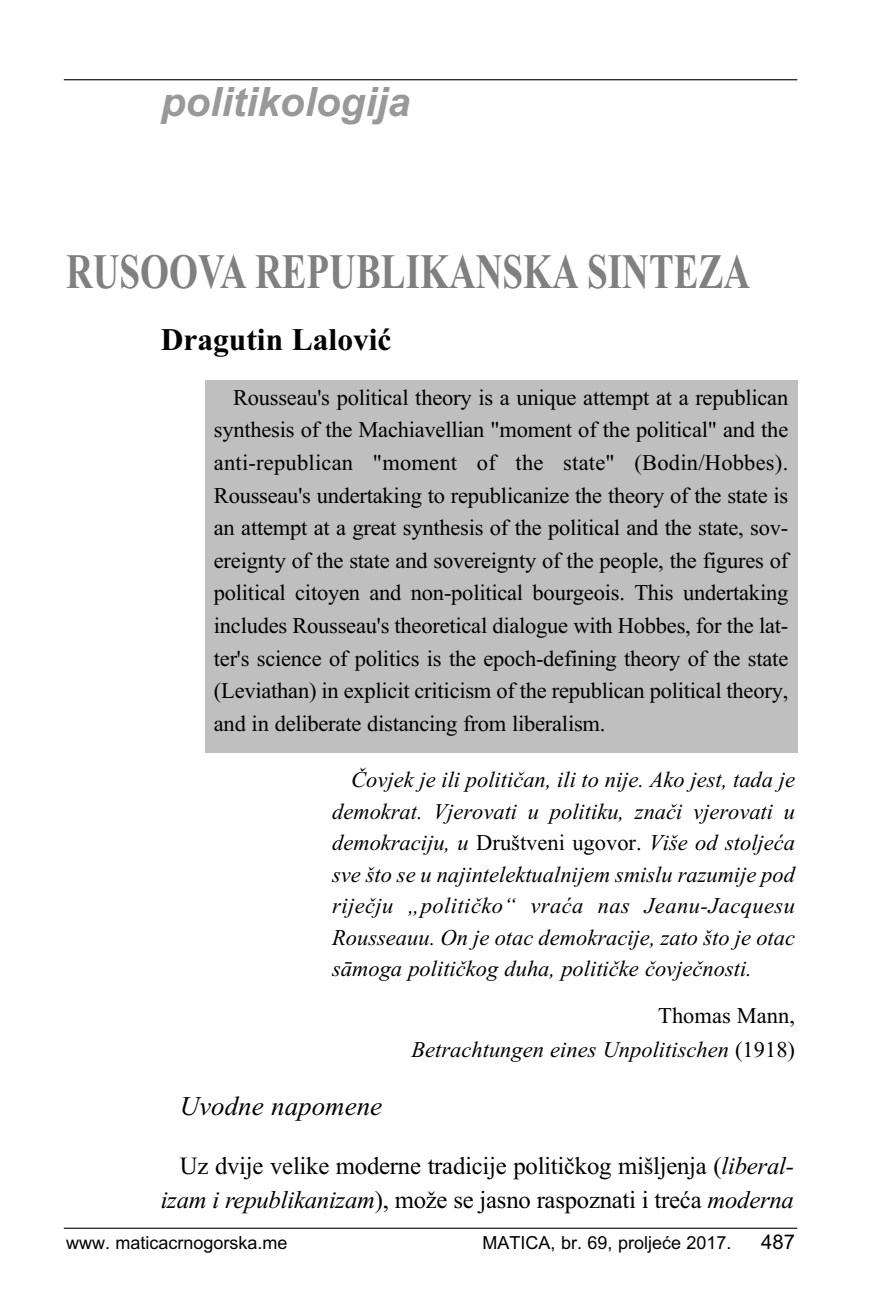
<style>
.page{position:relative;width:893px;height:1308px;background:#fff}
.page>*{position:absolute;margin:0;border:0;box-sizing:border-box;transform-origin:0 0}
.t1{font:700 49.5px "Times New Roman";color:#808080;scale:.75 1}
.t2{font:italic 700 40.5px "Arial";color:#999}
.t3{font:700 31.5px "Times New Roman";color:#000}
.t4{font:italic 27px "Times New Roman";color:#000}
.t5{font:24.75px/33.8px "Times New Roman";letter-spacing:-.01em;color:#000;text-align:right}
.t6{font:22.5px/32.6px "Times New Roman";letter-spacing:-.01em;color:#000;text-align:justify}
.t7{font:italic 22.5px/31.5px "Times New Roman";color:#000;text-align:justify}
.t8{font:20.25px "Arial";color:#000}
.t9{font:18px "Arial";color:#000}
.s1{font-style:normal}
.s2{font-style:italic}
</style>
<div class="page">
<hr style="left:64px;top:1227px;width:733px;height:1px;background:#000">
<hr style="left:64px;top:79px;width:733px;height:1px;background:#000">
<div style="left:205px;top:380px;width:592px;height:373px;background:#bfbfbf"></div>
<h2 class="t2" style="left:161px;top:79px;width:251px">politikologija</h2>
<h1 class="t1" style="left:66px;top:241px;width:914px">RUSOOVA REPUBLIKANSKA SINTEZA</h1>
<h3 class="t3" style="left:161px;top:320px;width:232px">Dragutin Lalović</h3>
<p class="t6" style="left:214px;top:380px;width:576px;text-indent:19px">Rousseau's political theory is a unique attempt at a republican synthesis of the Machiavellian "moment of the political" and the anti-republican "moment of the state" (Bodin/Hobbes).<br>Rousseau's undertaking to republicanize the theory of the state is an attempt at a great synthesis of the political and the state, sov&shy;ereignty of the state and sovereignty of the people, the figures of political citoyen and non-political bourgeois. This undertaking includes Rousseau's theoretical dialogue with Hobbes, for the lat&shy;ter's science of politics is the epoch-defining theory of the state (Leviathan) in explicit criticism of the republican political theory, and in deliberate distancing from liberalism.</p>
<p class="t7" style="left:332px;top:763px;width:464px;text-indent:19px">Čovjek je ili političan, ili to nije. Ako jest, tada je demokrat. Vjerovati u politiku, znači vjerovati u demokraciju, u <span class="s1">Društveni ugovor.</span> Više od stoljeća sve što se u najintelektualnijem smislu razumije pod riječju „političko“ vraća nas Jeanu-Jacquesu Rousseauu. On je otac demokracije, zato što je otac sāmoga političkog duha, političke čovječnosti.</p>
<p class="t7" style="left:412px;top:998px;width:385px;line-height:33.8px;text-align:right"><span class="s1">Thomas Mann,<br></span>Betrachtungen eines Unpolitischen <span class="s1">(1918)</span></p>
<p class="t4" style="left:180px;top:1090px;width:204px">Uvodne napomene</p>
<p class="t5" style="left:161px;top:1148px;width:635px">Uz dvije velike moderne tradicije političkog mišljenja (<span class="s2">liberal&shy;izam i republikanizam</span>), može se jasno raspoznati i treća <span class="s2">moderna</span></p>
<p class="t9" style="left:66px;top:1232px;width:223px">www. maticacrnogorska.me</p>
<p class="t9" style="left:482px;top:1232px;width:251px">MATICA, br. 69, proljeće 2017.</p>
<p class="t8" style="left:761px;top:1230px;width:35px">487</p>
</div>
